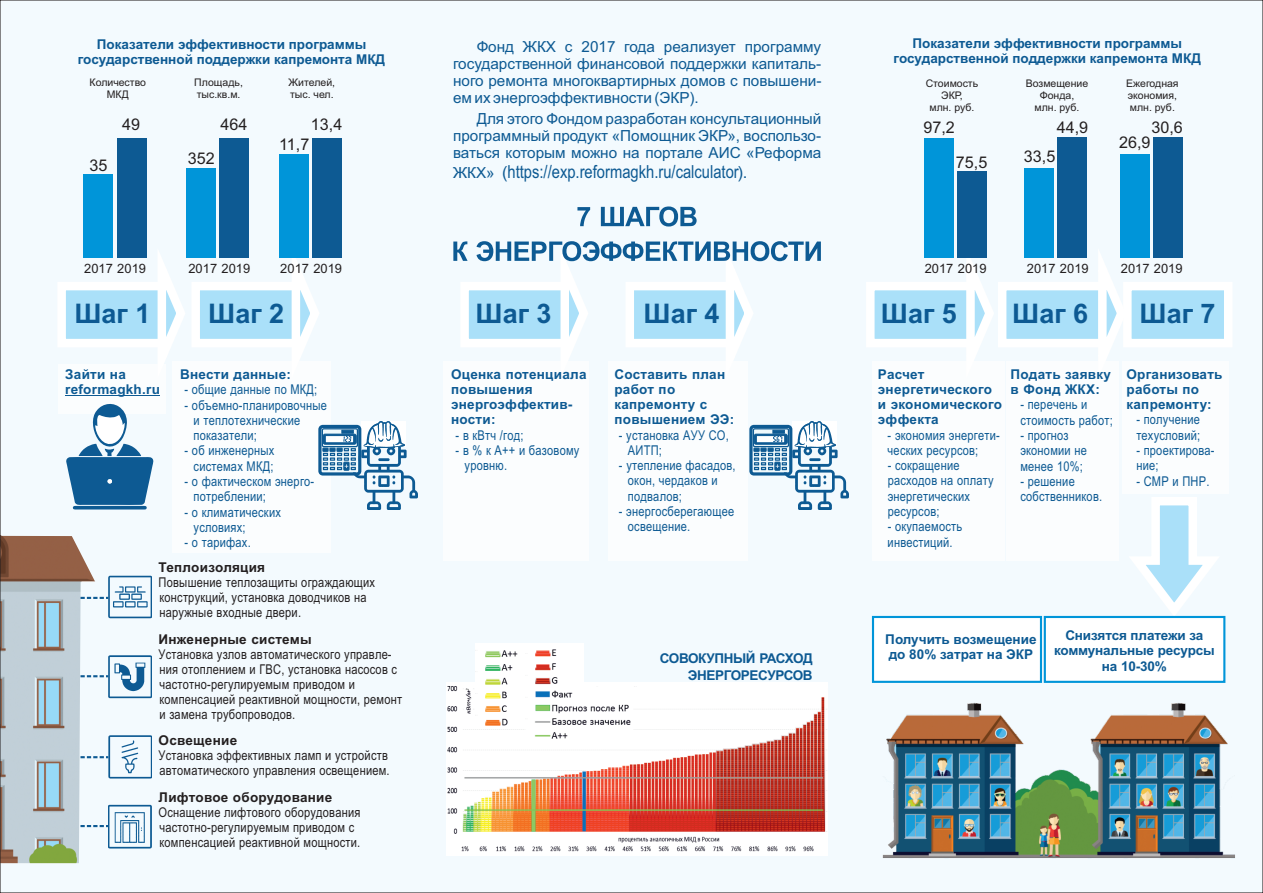
<style>
.page{position:relative;width:1263px;height:893px;background:#f3fafe}
.page>*{position:absolute;margin:0;border:0;box-sizing:border-box;transform-origin:0 0}
.t1{font:700 27px "Arial";color:#0d5a93}
.t2{font:18px "Arial Narrow";color:#0d5a93}
.t3{font:16.2px "Arial";color:#231f20}
.t4{font:15.3px/17.1px "Arial";color:#0d5a93;text-align:justify}
.t5{font:13.5px/15.3px "Arial Narrow";letter-spacing:.015em;color:#0d5a93}
.t6{font:13.5px/15px "Arial Narrow";letter-spacing:.015em;color:#231f20}
.t7{font:700 13.5px/15.1px "Arial";color:#0d5a93;text-align:center}
.t8{font:700 13.5px/15.1px "Arial";letter-spacing:.02em;color:#0d5a93}
.t9{font:700 13.5px "Arial";letter-spacing:.02em;color:#231f20}
.t10{font:700 13.5px/17.4px "Arial";letter-spacing:-.03em;color:#0d5a93;text-align:right}
.t11{font:12.9px "Arial";color:#231f20}
.t12{font:10.5px/11.7px "Arial";color:#231f20;text-align:center}
.s1{font-family:"Arial";font-size:15.3px}
.s2{font-family:"Arial";font-size:16.5px}
</style>
<div class="page">
<img style="left:2px;top:535px;width:93px;height:328px">
<img style="left:447px;top:682px;width:381px;height:173px">
<div style="left:633px;top:686px;width:195px;height:11px;background:#fff"></div>
<svg style="left:866px;top:227px;width:366px;height:456px"></svg>
<img style="left:882px;top:702px;width:353px;height:157px">
<img style="left:361px;top:448px;width:57px;height:61px">
<img style="left:361px;top:421px;width:45px;height:27px">
<svg style="left:53px;top:227px;width:308px;height:326px"></svg>
<img style="left:108px;top:575px;width:43px;height:44px">
<img style="left:108px;top:655px;width:43px;height:43px">
<img style="left:108px;top:736px;width:43px;height:42px">
<img style="left:108px;top:805px;width:43px;height:43px">
<svg style="left:80px;top:597px;width:28px;height:2px"></svg>
<svg style="left:80px;top:675px;width:28px;height:2px"></svg>
<svg style="left:80px;top:756px;width:28px;height:2px"></svg>
<svg style="left:80px;top:825px;width:28px;height:2px"></svg>
<div style="left:84px;top:174px;width:29px;height:84px;background:#0095d9"></div>
<div style="left:117px;top:138px;width:29px;height:120px;background:#0d5a93"></div>
<div style="left:186px;top:169px;width:29px;height:89px;background:#0095d9"></div>
<div style="left:219px;top:138px;width:29px;height:120px;background:#0d5a93"></div>
<div style="left:279px;top:154px;width:30px;height:104px;background:#0095d9"></div>
<div style="left:313px;top:138px;width:29px;height:120px;background:#0d5a93"></div>
<div style="left:924px;top:138px;width:29px;height:120px;background:#0095d9"></div>
<div style="left:957px;top:172px;width:30px;height:86px;background:#0d5a93"></div>
<div style="left:1024px;top:168px;width:29px;height:90px;background:#0095d9"></div>
<div style="left:1058px;top:138px;width:29px;height:120px;background:#0d5a93"></div>
<div style="left:1120px;top:154px;width:29px;height:104px;background:#0095d9"></div>
<div style="left:1153px;top:138px;width:29px;height:120px;background:#0d5a93"></div>
<img style="left:821px;top:448px;width:28px;height:61px">
<img style="left:821px;top:421px;width:16px;height:27px">
<svg style="left:453px;top:206px;width:368px;height:304px"></svg>
<img style="left:476px;top:643px;width:108px;height:85px">
<img style="left:525px;top:648px;width:108px;height:96px">
<p class="t7" style="left:78px;top:38px;width:309px">Показатели эффективности программы государственной поддержки капремонта МКД</p>
<p class="t7" style="left:893px;top:37px;width:309px">Показатели эффективности программы государственной поддержки капремонта МКД</p>
<p class="t4" style="left:453px;top:39px;width:370px;text-indent:24px">Фонд ЖКХ с 2017 года реализует программу государственной финансовой поддержки капиталь&shy;ного ремонта многоквартирных домов с повышени&shy;ем их энергоэффективности (ЭКР).</p>
<p class="t12" style="left:90px;top:78px;width:58px">Количество<br>МКД</p>
<p class="t12" style="left:194px;top:78px;width:50px;text-align:left">Площадь, тыс.кв.м.</p>
<p class="t12" style="left:289px;top:78px;width:48px;text-align:left">Жителей, тыс. чел.</p>
<p class="t12" style="left:926px;top:79px;width:54px">Стоимость<br>ЭКР,<br>млн. руб.</p>
<p class="t12" style="left:1026px;top:79px;width:64px">Возмещение<br>Фонда,<br>млн. руб.</p>
<p class="t12" style="left:1126px;top:79px;width:54px;text-align:left">Ежегодная экономия, млн. руб.</p>
<p class="t3" style="left:923px;top:121px;width:33px">97,2</p>
<p class="t3" style="left:956px;top:156px;width:33px">75,5</p>
<p class="t3" style="left:1024px;top:150px;width:33px">33,5</p>
<p class="t4" style="left:453px;top:111px;width:370px;text-indent:24px">Для этого Фондом разработан консультационный программный продукт «Помощник ЭКР», воспользо&shy;ваться которым можно на портале АИС «Реформа</p>
<h2 class="t2" style="left:453px;top:165px;width:296px"><span class="s1">ЖКХ»</span> <span class="s2">(</span>https://exp.reformagkh.ru/calculator<span class="s2">).</span></h2>
<p class="t3" style="left:122px;top:118px;width:19px">49</p>
<p class="t3" style="left:221px;top:118px;width:28px">464</p>
<p class="t3" style="left:311px;top:118px;width:33px">13,4</p>
<p class="t3" style="left:279px;top:138px;width:32px">11,7</p>
<p class="t3" style="left:1057px;top:121px;width:33px">44,9</p>
<p class="t3" style="left:1151px;top:121px;width:33px">30,6</p>
<p class="t3" style="left:1119px;top:136px;width:33px">26,9</p>
<p class="t3" style="left:188px;top:152px;width:28px">352</p>
<p class="t3" style="left:90px;top:159px;width:19px">35</p>
<p class="t11" style="left:84px;top:263px;width:63px">2017 2019</p>
<p class="t11" style="left:188px;top:263px;width:63px">2017 2019</p>
<p class="t11" style="left:280px;top:263px;width:63px">2017 2019</p>
<p class="t11" style="left:925px;top:263px;width:63px">2017 2019</p>
<p class="t11" style="left:1027px;top:263px;width:63px">2017 2019</p>
<p class="t11" style="left:1121px;top:263px;width:63px">2017 2019</p>
<h1 class="t1" style="left:74px;top:303px;width:77px">Шаг 1</h1>
<h1 class="t1" style="left:208px;top:303px;width:77px">Шаг 2</h1>
<h1 class="t1" style="left:476px;top:303px;width:77px">Шаг 3</h1>
<h1 class="t1" style="left:644px;top:303px;width:77px">Шаг 4</h1>
<h1 class="t1" style="left:881px;top:303px;width:77px">Шаг 5</h1>
<h1 class="t1" style="left:1012px;top:303px;width:77px">Шаг 6</h1>
<h1 class="t1" style="left:1139px;top:303px;width:77px">Шаг 7</h1>
<p class="t8" style="left:65px;top:368px;width:96px">Зайти на reformagkh.ru</p>
<p class="t8" style="left:180px;top:368px;width:112px">Внести данные:</p>
<p class="t5" style="left:185px;top:383px;width:134px">- общие данные по МКД;</p>
<p class="t5" style="left:194px;top:398px;width:135px;text-indent:-9px">- объемно-планировочные и теплотехнические показатели;</p>
<p class="t5" style="left:185px;top:444px;width:91px;text-align:center">- об инженерных системах МКД;</p>
<p class="t5" style="left:194px;top:475px;width:122px;text-indent:-9px">- о фактическом энерго&shy;потреблении;</p>
<p class="t5" style="left:194px;top:505px;width:89px;text-indent:-9px">- о климатических условиях;</p>
<p class="t5" style="left:185px;top:536px;width:68px">- о тарифах.</p>
<p class="t9" style="left:159px;top:562px;width:108px">Теплоизоляция</p>
<p class="t6" style="left:159px;top:576px;width:218px">Повышение теплозащиты ограждающих конструкций, установка доводчиков на наружные входные двери.</p>
<p class="t9" style="left:159px;top:634px;width:155px">Инженерные системы</p>
<p class="t6" style="left:159px;top:648px;width:245px">Установка узлов автоматического управле&shy;ния отоплением и ГВС, установка насосов с частотно-регулируемым приводом и компенсацией реактивной мощности, ремонт и замена трубопроводов.</p>
<p class="t9" style="left:159px;top:735px;width:80px">Освещение</p>
<p class="t6" style="left:159px;top:749px;width:233px">Установка эффективных ламп и устройств автоматического управления освещением.</p>
<p class="t9" style="left:159px;top:792px;width:175px">Лифтовое оборудование</p>
<p class="t6" style="left:159px;top:806px;width:203px">Оснащение лифтового оборудования частотно-регулируемым приводом с компенсацией реактивной мощности.</p>
<p class="t8" style="left:451px;top:368px;width:137px">Оценка потенциала повышения энергоэффектив&shy;ности:</p>
<p class="t5" style="left:456px;top:428px;width:70px">- в кВтч /год;</p>
<p class="t5" style="left:465px;top:444px;width:116px;text-indent:-9px">- в % к А++ и базовому уровню.</p>
<p class="t8" style="left:614px;top:368px;width:121px">Составить план работ по капремонту с повышением ЭЭ:</p>
<p class="t5" style="left:628px;top:428px;width:102px;text-indent:-9px">- установка АУУ СО,<br>АИТП;</p>
<p class="t5" style="left:628px;top:459px;width:109px;text-indent:-9px">- утепление фасадов, окон, чердаков и подвалов;</p>
<p class="t5" style="left:628px;top:505px;width:108px;text-indent:-9px">- энергосберегающее освещение.</p>
<p class="t10" style="left:660px;top:650px;width:154px">СОВОКУПНЫЙ РАСХОД<br>ЭНЕРГОРЕСУРСОВ</p>
<p class="t8" style="left:1010px;top:368px;width:102px">Подать заявку в Фонд ЖКХ:</p>
<p class="t5" style="left:1020px;top:398px;width:94px">- перечень и стоимость работ;</p>
<p class="t8" style="left:878px;top:368px;width:126px">Расчет энергетического и экономического эффекта</p>
<p class="t5" style="left:888px;top:459px;width:107px">- сокращение расходов на оплату энергетических ресурсов;</p>
<p class="t5" style="left:888px;top:520px;width:76px">- окупаемость инвестиций.</p>
<p class="t5" style="left:888px;top:428px;width:114px">- экономия энергети&shy;ческих ресурсов;</p>
<p class="t5" style="left:1020px;top:429px;width:68px">- прогноз экономии не менее 10%;</p>
<p class="t5" style="left:1020px;top:475px;width:83px">- решение собственников.</p>
<p class="t7" style="left:1126px;top:368px;width:97px;text-align:left">Организовать работы по капремонту:</p>
<p class="t5" style="left:1136px;top:413px;width:65px">- получение техусловий;</p>
<p class="t5" style="left:1136px;top:444px;width:80px">- проектирова&shy;ние;</p>
<p class="t5" style="left:1136px;top:474px;width:75px">- СМР и ПНР.</p>
<p class="t7" style="left:885px;top:633px;width:153px;text-align:left">Получить возмещение до 80% затрат на ЭКР</p>
<p class="t7" style="left:1054px;top:629px;width:162px">Снизятся платежи за коммунальные ресурсы на 10-30%</p>
</div>
